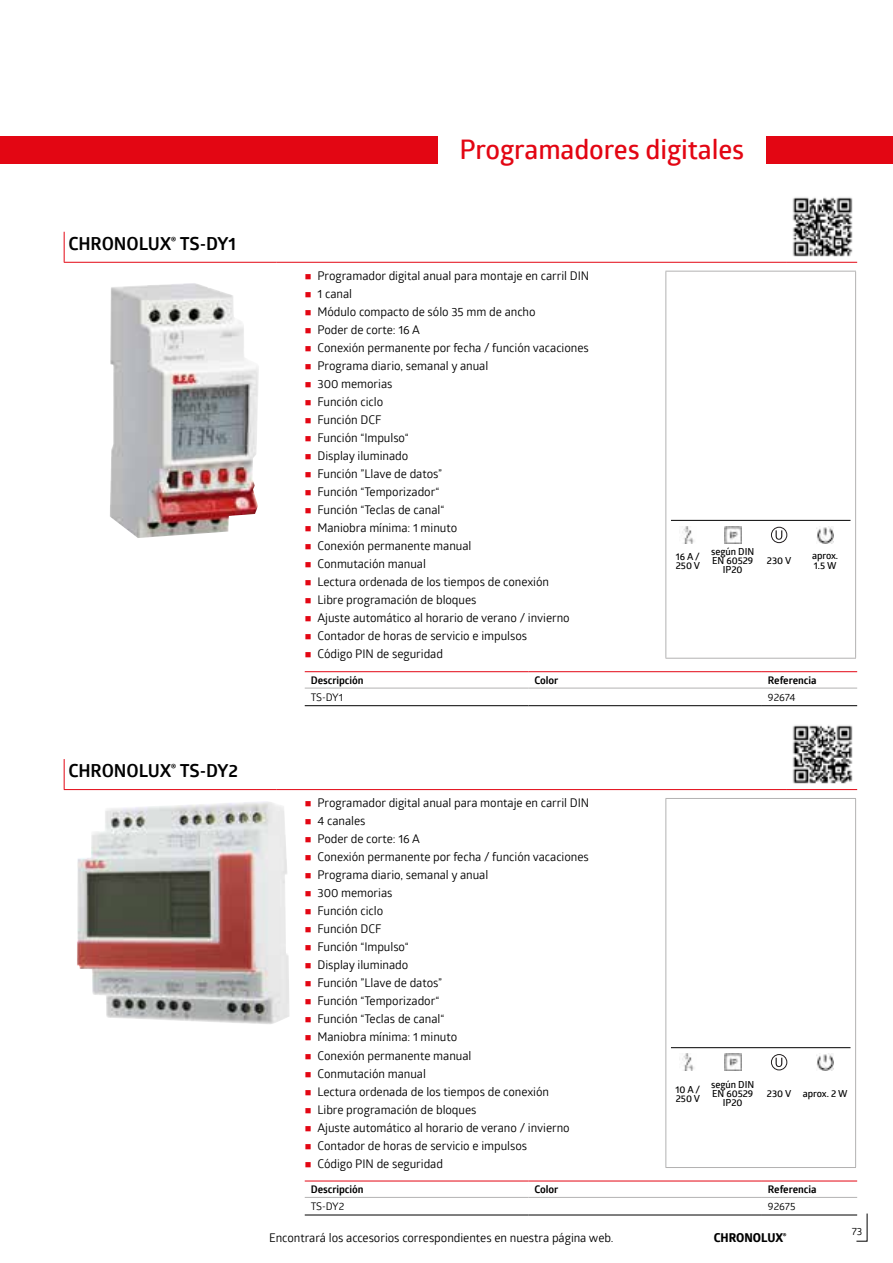
<style>
.page{position:relative;width:893px;height:1263px;background:#fff}
.page>*{position:absolute;margin:0;border:0;box-sizing:border-box;transform-origin:0 0}
.t1{font:600 27px "Glober";letter-spacing:-.005em;color:#e30613}
.t2{font:700 18px "Glober";letter-spacing:-.005em;color:#000}
.t3{font:12px/18px "Glober";letter-spacing:-.005em;color:#000}
.t4{font:700 12px "Globerx";color:#000}
.t5{font:700 10.5px "Glober";letter-spacing:-.005em;color:#000}
.t6{font:10.5px "Glober";letter-spacing:-.005em;color:#000}
.t7{font:600 9.75px/9px "Glober";letter-spacing:-.005em;color:#000}
</style>
<div class="page">
<div style="left:0;top:136px;width:893px;height:28px;background:#e30613"></div>
<svg style="left:856px;top:1213px;width:12px;height:29px"></svg>
<div style="left:438px;top:132px;width:327px;height:36px;background:#fff"></div>
<hr style="left:786px;top:262px;width:71px;height:1px;background:#e30613">
<hr style="left:64px;top:232px;width:1px;height:30px;background:#e30613">
<hr style="left:64px;top:262px;width:213px;height:1px;background:#e30613">
<svg style="left:277px;top:262px;width:15px;height:1px"></svg>
<hr style="left:292px;top:262px;width:494px;height:1px;background:#e30613">
<img style="left:792px;top:197px;width:61px;height:60px">
<img style="left:110px;top:283px;width:149px;height:255px">
<hr style="left:665px;top:271px;width:1px;height:387px;background:#b3b2b2">
<hr style="left:665px;top:271px;width:191px;height:1px;background:#b3b2b2">
<hr style="left:855px;top:271px;width:1px;height:387px;background:#b3b2b2">
<hr style="left:665px;top:658px;width:191px;height:1px;background:#b3b2b2">
<hr style="left:671px;top:520px;width:179px;height:1px;background:#000">
<img style="left:682px;top:526px;width:12px;height:17px">
<img style="left:724px;top:526px;width:17px;height:17px">
<div style="left:771px;top:527px;width:16px;height:16px;border:1px solid #231f20;border-radius:50%"></div>
<svg style="left:776px;top:530px;width:6px;height:10px"></svg>
<img style="left:817px;top:526px;width:17px;height:17px">
<svg style="left:305px;top:672px;width:552px;height:16px"></svg>
<hr style="left:305px;top:705px;width:223px;height:1px;background:#000">
<hr style="left:528px;top:705px;width:234px;height:1px;background:#000">
<hr style="left:762px;top:705px;width:95px;height:1px;background:#000">
<hr style="left:305px;top:671px;width:223px;height:1px;background:#e30613">
<hr style="left:305px;top:688px;width:223px;height:1px;background:#b3b2b2">
<hr style="left:528px;top:688px;width:234px;height:1px;background:#b3b2b2">
<hr style="left:762px;top:688px;width:95px;height:1px;background:#b3b2b2">
<hr style="left:528px;top:671px;width:234px;height:1px;background:#e30613">
<hr style="left:762px;top:671px;width:95px;height:1px;background:#e30613">
<hr style="left:786px;top:789px;width:71px;height:1px;background:#e30613">
<hr style="left:64px;top:759px;width:1px;height:30px;background:#e30613">
<hr style="left:64px;top:789px;width:213px;height:1px;background:#e30613">
<svg style="left:277px;top:789px;width:15px;height:1px"></svg>
<hr style="left:292px;top:789px;width:494px;height:1px;background:#e30613">
<img style="left:792px;top:725px;width:61px;height:59px">
<img style="left:77px;top:801px;width:213px;height:223px">
<hr style="left:665px;top:799px;width:1px;height:368px;background:#b3b2b2">
<hr style="left:665px;top:798px;width:191px;height:1px;background:#b3b2b2">
<hr style="left:855px;top:799px;width:1px;height:368px;background:#b3b2b2">
<hr style="left:665px;top:1167px;width:191px;height:1px;background:#b3b2b2">
<hr style="left:671px;top:1047px;width:179px;height:1px;background:#000">
<img style="left:682px;top:1053px;width:12px;height:17px">
<img style="left:724px;top:1053px;width:17px;height:17px">
<div style="left:771px;top:1054px;width:16px;height:16px;border:1px solid #231f20;border-radius:50%"></div>
<svg style="left:776px;top:1058px;width:6px;height:9px"></svg>
<img style="left:817px;top:1053px;width:17px;height:17px">
<svg style="left:305px;top:1181px;width:552px;height:1px"></svg>
<hr style="left:305px;top:1215px;width:223px;height:1px;background:#000">
<hr style="left:528px;top:1215px;width:234px;height:1px;background:#000">
<hr style="left:762px;top:1215px;width:95px;height:1px;background:#000">
<hr style="left:305px;top:1180px;width:223px;height:1px;background:#e30613">
<hr style="left:305px;top:1197px;width:223px;height:1px;background:#b3b2b2">
<hr style="left:528px;top:1197px;width:234px;height:1px;background:#b3b2b2">
<hr style="left:762px;top:1197px;width:95px;height:1px;background:#b3b2b2">
<hr style="left:528px;top:1180px;width:234px;height:1px;background:#e30613">
<hr style="left:762px;top:1180px;width:95px;height:1px;background:#e30613">
<h2 class="t2" style="left:68px;top:230px;width:169px">CHRONOLUX<sup>®</sup> TS-DY1</h2>
<h2 class="t2" style="left:68px;top:758px;width:171px">CHRONOLUX<sup>®</sup> TS-DY2</h2>
<h1 class="t1" style="left:459px;top:131px;width:286px">Programadores digitales</h1>
<p class="t3" style="left:317px;top:266px;width:273px">Programador digital anual para montaje en carril DIN<br>1 canal<br>Módulo compacto de sólo 35 mm de ancho<br>Poder de corte: 16 A<br>Conexión permanente por fecha / función vacaciones<br>Programa diario, semanal y anual<br>300 memorias<br>Función ciclo<br>Función DCF<br>Función “Impulso“<br>Display iluminado<br>Función ”Llave de datos”<br>Función “Temporizador“<br>Función “Teclas de canal“<br>Maniobra mínima: 1 minuto<br>Conexión permanente manual<br>Conmutación manual<br>Lectura ordenada de los tiempos de conexión<br>Libre programación de bloques<br>Ajuste automático al horario de verano / invierno<br>Contador de horas de servicio e impulsos<br>Código PIN de seguridad</p>
<p class="t7" style="left:676px;top:551px;width:26px">16 A /<br>250 V</p>
<p class="t7" style="left:711px;top:547px;width:45px;text-align:center">según DIN<br>EN 60529<br>IP20</p>
<p class="t7" style="left:767px;top:556px;width:26px">230 V</p>
<p class="t7" style="left:812px;top:551px;width:28px;line-height:9.8px">aprox.<br>1.5 W</p>
<p class="t5" style="left:311px;top:673px;width:54px">Descripción</p>
<p class="t5" style="left:534px;top:673px;width:26px">Color</p>
<p class="t5" style="left:768px;top:673px;width:50px">Referencia</p>
<p class="t6" style="left:311px;top:690px;width:34px">TS-DY1</p>
<p class="t6" style="left:768px;top:690px;width:29px">92674</p>
<p class="t3" style="left:317px;top:794px;width:273px">Programador digital anual para montaje en carril DIN<br>4 canales<br>Poder de corte: 16 A<br>Conexión permanente por fecha / función vacaciones<br>Programa diario, semanal y anual<br>300 memorias<br>Función ciclo<br>Función DCF<br>Función “Impulso“<br>Display iluminado<br>Función ”Llave de datos”<br>Función “Temporizador“<br>Función “Teclas de canal“<br>Maniobra mínima: 1 minuto<br>Conexión permanente manual<br>Conmutación manual<br>Lectura ordenada de los tiempos de conexión<br>Libre programación de bloques<br>Ajuste automático al horario de verano / invierno<br>Contador de horas de servicio e impulsos<br>Código PIN de seguridad</p>
<p class="t7" style="left:675px;top:1084px;width:26px">10 A /<br>250 V</p>
<p class="t7" style="left:711px;top:1080px;width:45px;text-align:center">según DIN<br>EN 60529<br>IP20</p>
<p class="t7" style="left:767px;top:1089px;width:82px">230 V aprox. 2 W</p>
<p class="t5" style="left:311px;top:1182px;width:54px">Descripción</p>
<p class="t5" style="left:534px;top:1182px;width:26px">Color</p>
<p class="t5" style="left:768px;top:1182px;width:50px">Referencia</p>
<p class="t6" style="left:311px;top:1199px;width:35px">TS-DY2</p>
<p class="t6" style="left:768px;top:1199px;width:29px">92675</p>
<p class="t3" style="left:269px;top:1228px;width:346px">Encontrará los accesorios correspondientes en nuestra página web.</p>
<p class="t4" style="left:714px;top:1229px;width:74px">CHRONOLUX<sup>®</sup></p>
<p class="t6" style="left:852px;top:1224px;width:12px">73</p>
</div>
